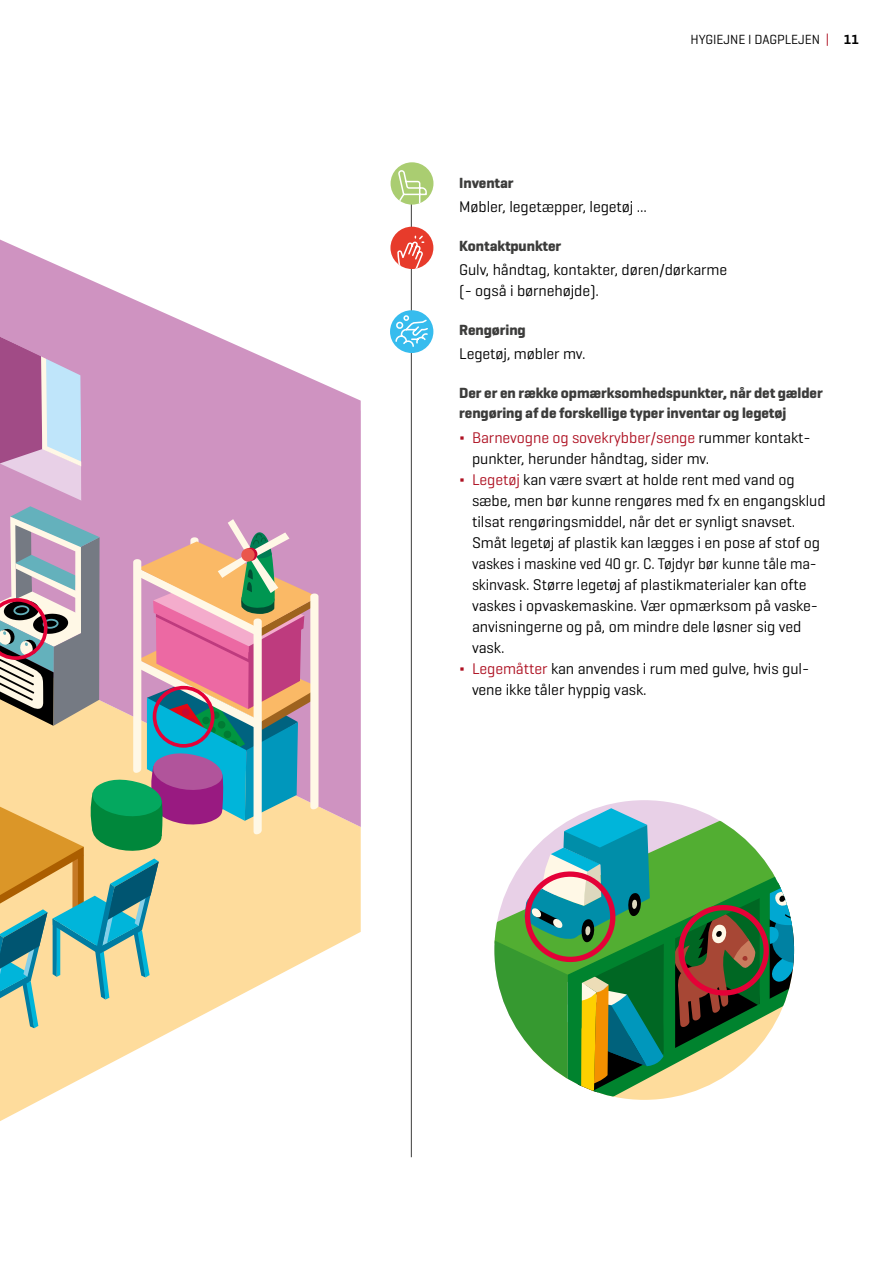
<style>
.page{position:relative;width:893px;height:1263px;background:#fff}
.page>*{position:absolute;margin:0;border:0;box-sizing:border-box;transform-origin:0 0}
.t1{font:15.75px/21px "Geogrotesque";letter-spacing:-.005em;color:#000}
.t2{font:15.75px "Geogrotesque";letter-spacing:-.005em;color:#000;scale:.96 1}
.t3{font:15.75px "Geogrotesque";letter-spacing:-.005em;color:#ae1122}
.t4{font:700 15px/19.5px "Geogrotesque";letter-spacing:-.005em;color:#3c3c3b}
.t5{font:13.5px "Geogrotesque";letter-spacing:-.005em;color:#000}
.s1{color:#ae1122}
.s2{font-weight:600}
.s3{color:#000}
</style>
<div class="page">
<svg style="left:0;top:884px;width:361px;height:237px"></svg>
<svg style="left:0;top:240px;width:361px;height:593px"></svg>
<svg style="left:0;top:336px;width:319px;height:692px"></svg>
<div style="left:152px;top:685px;width:63px;height:63px;border:4px solid #e40137;border-radius:50%"></div>
<hr style="left:411px;top:170px;width:1px;height:987px;background:#3c3c3b">
<div style="left:391px;top:162px;width:42px;height:43px;background:#aacd71;border-radius:50%"></div>
<svg style="left:396px;top:162px;width:32px;height:43px"></svg>
<div style="left:390px;top:227px;width:43px;height:42px;background:#e73b2b;border-radius:50%"></div>
<svg style="left:397px;top:235px;width:28px;height:34px"></svg>
<div style="left:390px;top:310px;width:43px;height:43px;background:#36bcee;border-radius:50%"></div>
<svg style="left:394px;top:314px;width:35px;height:34px"></svg>
<svg style="left:597px;top:800px;width:94px;height:8px"></svg>
<svg style="left:494px;top:808px;width:300px;height:292px"></svg>
<p class="t5" style="left:691px;top:31px;width:170px">HYGIEJNE I DAGPLEJEN <span class="s1">|</span> <span class="s2">11</span></p>
<p class="t4" style="left:459px;top:173px;width:56px">Inventar</p>
<p class="t1" style="left:459px;top:196px;width:189px">Møbler, legetæpper, legetøj ...</p>
<p class="t4" style="left:459px;top:236px;width:104px">Kontaktpunkter</p>
<p class="t1" style="left:459px;top:259px;width:270px">Gulv, håndtag, kontakter, døren/dørkarme (- også i børnehøjde).</p>
<p class="t4" style="left:459px;top:320px;width:68px">Rengøring</p>
<p class="t1" style="left:459px;top:343px;width:128px">Legetøj, møbler mv.</p>
<p class="t4" style="left:459px;top:383px;width:365px">Der er en række opmærksomhedspunkter, når det gælder rengøring af de forskellige typer inventar og legetøj</p>
<p class="t3" style="left:459px;top:428px;width:353px">∆ Barnevogne og sovekrybber/senge <span class="s3">rummer kontakt-</span></p>
<p class="t1" style="left:472px;top:448px;width:239px">punkter, herunder håndtag, sider mv.</p>
<p class="t1" style="left:459px;top:469px;width:337px"><span class="s1">∆ Legetøj</span> kan være svært at holde rent med vand og</p>
<p class="t1" style="left:472px;top:490px;width:355px">sæbe, men bør kunne rengøres med fx en engangsklud</p>
<p class="t1" style="left:472px;top:511px;width:325px">tilsat rengøringsmiddel, når det er synligt snavset.</p>
<p class="t1" style="left:472px;top:532px;width:349px">Småt legetøj af plastik kan lægges i en pose af stof og</p>
<p class="t2" style="left:472px;top:554px;width:361px">vaskes i maskine ved 40 gr. C. Tøjdyr bør kunne tåle ma-</p>
<p class="t2" style="left:472px;top:575px;width:350px">skinvask. Større legetøj af plastikmaterialer kan ofte</p>
<p class="t1" style="left:472px;top:595px;width:348px">vaskes i opvaskemaskine. Vær opmærksom på vaske-</p>
<p class="t1" style="left:472px;top:616px;width:331px">anvisningerne og på, om mindre dele løsner sig ved</p>
<p class="t1" style="left:472px;top:637px;width:34px">vask.</p>
<p class="t1" style="left:459px;top:658px;width:351px"><span class="s1">∆ Legemåtter</span> kan anvendes i rum med gulve, hvis gul-</p>
<p class="t1" style="left:472px;top:679px;width:176px">vene ikke tåler hyppig vask.</p>
</div>
